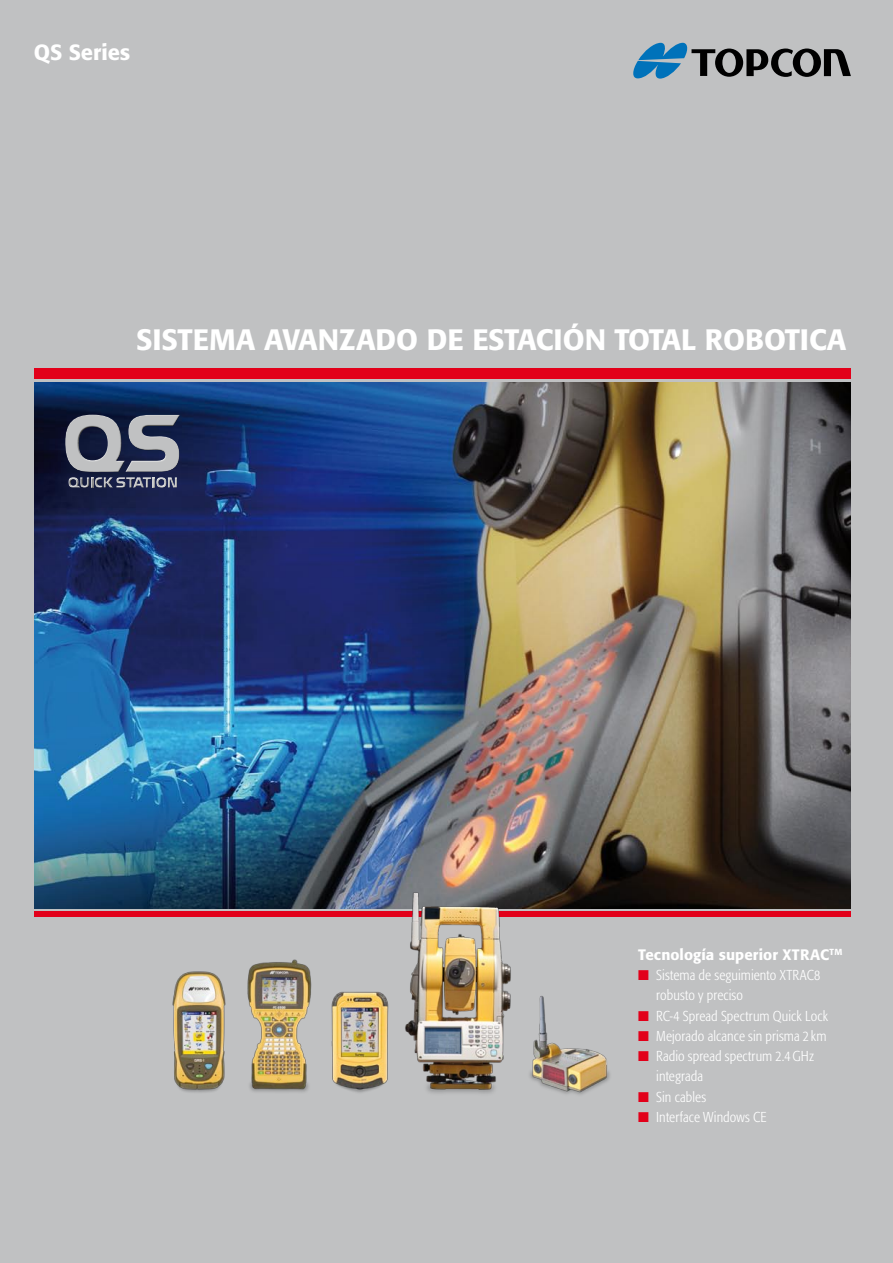
<style>
.page{position:relative;width:893px;height:1263px;background:#c0c1c2}
.page>*{position:absolute;margin:0;border:0;box-sizing:border-box;transform-origin:0 0}
.t1{font:500 29.25px "Formata";color:#fff}
.t2{font:500 21.75px "Formata";color:#fff}
.t3{font:500 15px "Formata";letter-spacing:.005em;color:#fff}
.t4{font:300 condensed 14.25px/20.2px "Formata";letter-spacing:.005em;color:#fff}
.s1{color:#e2001a}
</style>
<div class="page">
<img style="left:34px;top:382px;width:816px;height:526px">
<div style="left:34px;top:368px;width:816px;height:11px;background:#e2001a"></div>
<div style="left:34px;top:912px;width:816px;height:5px;background:#e2001a"></div>
<div style="left:64px;top:414px;width:117px;height:75px;background:#000;opacity:.75"></div>
<svg style="left:633px;top:43px;width:218px;height:36px"></svg>
<img style="left:342px;top:991px;width:47px;height:102px">
<img style="left:404px;top:891px;width:148px;height:203px">
<img style="left:523px;top:995px;width:87px;height:100px">
<img style="left:247px;top:959px;width:95px;height:133px">
<img style="left:172px;top:971px;width:54px;height:122px">
<h2 class="t2" style="left:34px;top:39px;width:98px">QS Series</h2>
<h1 class="t1" style="left:136px;top:321px;width:712px">SISTEMA AVANZADO DE ESTACIÓN TOTAL ROBOTICA</h1>
<p class="t3" style="left:638px;top:945px;width:206px">Tecnología superior XTRAC<sup>TM</sup></p>
<p class="t4" style="left:656px;top:965px;width:166px;text-indent:-18px"><span class="s1">■</span> Sistema de seguimiento XTRAC8 robusto y preciso</p>
<p class="t4" style="left:638px;top:1005px;width:191px"><span class="s1">■</span> RC-4 Spread Spectrum Quick Lock</p>
<p class="t4" style="left:638px;top:1026px;width:190px"><span class="s1">■</span> Mejorado alcance sin prisma 2 km</p>
<p class="t4" style="left:656px;top:1046px;width:159px;text-indent:-18px"><span class="s1">■</span> Radio spread spectrum 2.4GHz integrada</p>
<p class="t4" style="left:638px;top:1086px;width:69px"><span class="s1">■</span> Sin cables</p>
<p class="t4" style="left:638px;top:1107px;width:130px"><span class="s1">■</span> Interface Windows CE</p>
</div>
